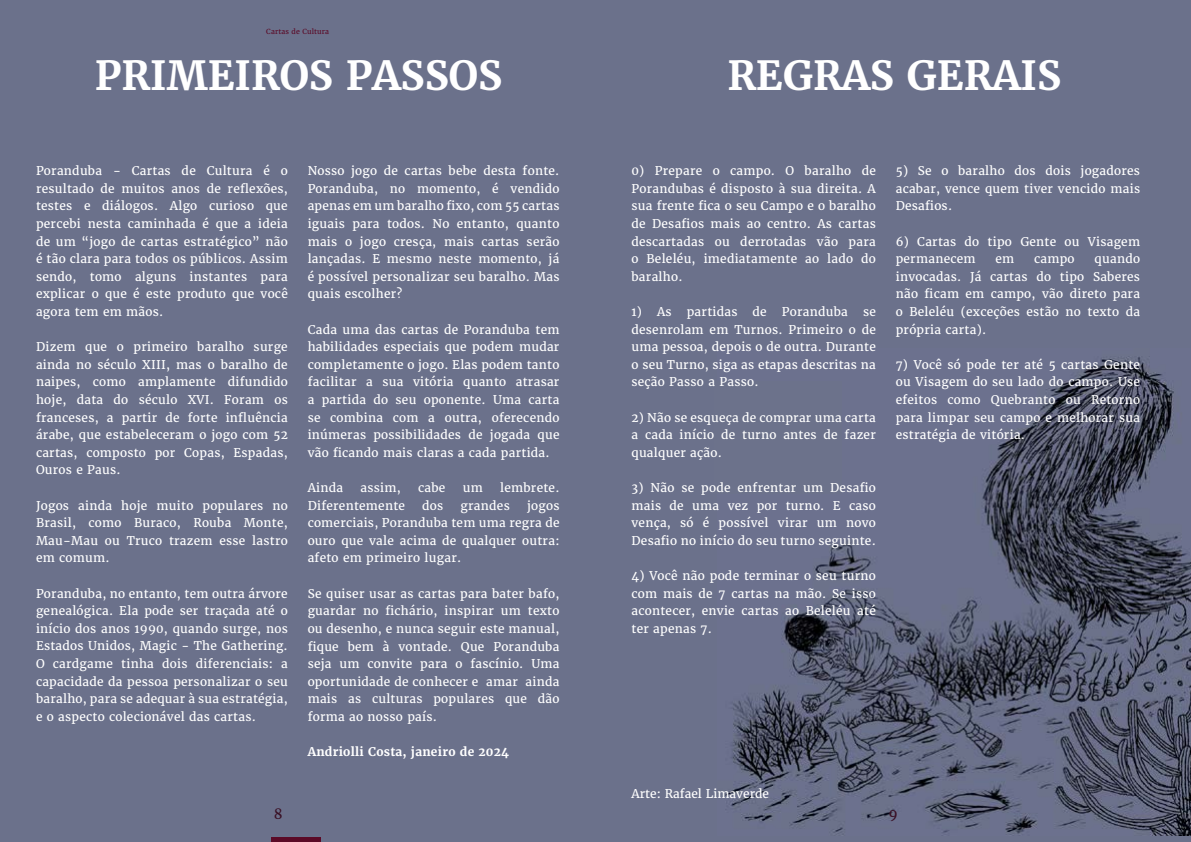
<style>
.page{position:relative;width:1191px;height:842px;background:#6b718b}
.page>*{position:absolute;margin:0;border:0;box-sizing:border-box;transform-origin:0 0}
.t1{font:700 40px "Merriweather";color:#fff}
.t2{font:14px "Merriweather";color:#3a1126}
.t3{font:12px/17.6px "Merriweather";letter-spacing:.02em;color:#fff;text-align:justify}
.t4{font:700 12px "Merriweather";letter-spacing:.02em;color:#fff}
.t5{font:12px "Merriweather";color:#fff}
.t6{font:7px "Merriweather";letter-spacing:.02em;color:#5b0a27}
</style>
<div class="page">
<img style="left:725px;top:356px;width:466px;height:479px">
<hr style="left:272px;top:838px;width:49px;height:4px;background:#5b0a27">
<div style="left:714px;top:381px;width:127px;height:112px;background:#6c728b"></div>
<p class="t6" style="left:266px;top:27px;width:64px">Cartas de Cultura</p>
<h1 class="t1" style="left:95px;top:50px;width:409px">PRIMEIROS PASSOS</h1>
<h1 class="t1" style="left:727px;top:50px;width:335px">REGRAS GERAIS</h1>
<p class="t3" style="left:36px;top:162px;width:253px">Poranduba - Cartas de Cultura é o resultado de muitos anos de reflexões, testes e diálogos. Algo curioso que percebi nesta caminhada é que a ideia de um “jogo de cartas estratégico” não é tão clara para todos os públicos. Assim sendo, tomo alguns instantes para explicar o que é este produto que você agora tem em mãos.</p>
<p class="t3" style="left:36px;top:338px;width:253px">Dizem que o primeiro baralho surge ainda no século XIII, mas o baralho de naipes, como amplamente difundido hoje, data do século XVI. Foram os franceses, a partir de forte influência árabe, que estabeleceram o jogo com 52 cartas, composto por Copas, Espadas, Ouros e Paus.</p>
<p class="t3" style="left:36px;top:496px;width:253px">Jogos ainda hoje muito populares no Brasil, como Buraco, Rouba Monte, Mau-Mau ou Truco trazem esse lastro em comum.</p>
<p class="t3" style="left:36px;top:584px;width:253px">Poranduba, no entanto, tem outra árvore genealógica. Ela pode ser traçada até o início dos anos 1990, quando surge, nos Estados Unidos, Magic - The Gathering.<br>O cardgame tinha dois diferenciais: a capacidade da pessoa personalizar o seu baralho, para se adequar à sua estratégia, e o aspecto colecionável das cartas.</p>
<p class="t2" style="left:274px;top:805px;width:10px">8</p>
<p class="t3" style="left:308px;top:162px;width:253px">Nosso jogo de cartas bebe desta fonte.<br>Poranduba, no momento, é vendido apenas em um baralho fixo, com 55 cartas iguais para todos. No entanto, quanto mais o jogo cresça, mais cartas serão lançadas. E mesmo neste momento, já é possível personalizar seu baralho. Mas quais escolher?</p>
<p class="t3" style="left:308px;top:321px;width:253px">Cada uma das cartas de Poranduba tem habilidades especiais que podem mudar completamente o jogo. Elas podem tanto facilitar a sua vitória quanto atrasar a partida do seu oponente. Uma carta se combina com a outra, oferecendo inúmeras possibilidades de jogada que vão ficando mais claras a cada partida.</p>
<p class="t3" style="left:308px;top:479px;width:37px">Ainda</p>
<p class="t3" style="left:360px;top:479px;width:42px">assim,</p>
<p class="t3" style="left:418px;top:479px;width:29px">cabe</p>
<p class="t3" style="left:463px;top:479px;width:22px">um</p>
<p class="t3" style="left:500px;top:479px;width:61px">lembrete.</p>
<p class="t3" style="left:308px;top:497px;width:99px">Diferentemente</p>
<p class="t3" style="left:422px;top:497px;width:23px">dos</p>
<p class="t3" style="left:460px;top:497px;width:51px">grandes</p>
<p class="t3" style="left:308px;top:497px;width:253px;text-indent:219px">jogos comerciais, Poranduba tem uma regra de ouro que vale acima de qualquer outra: afeto em primeiro lugar.</p>
<p class="t3" style="left:308px;top:585px;width:253px">Se quiser usar as cartas para bater bafo, guardar no fichário, inspirar um texto ou desenho, e nunca seguir este manual, fique bem à vontade. Que Poranduba seja um convite para o fascínio. Uma oportunidade de conhecer e amar ainda mais as culturas populares que dão forma ao nosso país.</p>
<p class="t4" style="left:308px;top:744px;width:203px">Andriolli Costa, janeiro de 2024</p>
<p class="t3" style="left:631px;top:162px;width:246px">0) Prepare o campo. O baralho de Porandubas é disposto à sua direita. A sua frente fica o seu Campo e o baralho de Desafios mais ao centro. As cartas descartadas ou derrotadas vão para o Beleléu, imediatamente ao lado do baralho.</p>
<p class="t3" style="left:631px;top:303px;width:42px">1) As</p>
<p class="t3" style="left:687px;top:303px;width:52px">partidas</p>
<p class="t3" style="left:752px;top:303px;width:16px">de</p>
<p class="t3" style="left:782px;top:303px;width:68px">Poranduba</p>
<p class="t3" style="left:631px;top:303px;width:246px;text-indent:231px">se desenrolam em Turnos. Primeiro o de uma pessoa, depois o de outra. Durante o seu Turno, siga as etapas descritas na seção Passo a Passo.</p>
<p class="t3" style="left:631px;top:408px;width:246px">2) Não se esqueça de comprar uma carta a cada início de turno antes de fazer qualquer ação.</p>
<p class="t3" style="left:631px;top:479px;width:246px">3) Não se pode enfrentar um Desafio mais de uma vez por turno. E caso vença, só é possível virar um novo Desafio no início do seu turno seguinte.</p>
<p class="t3" style="left:631px;top:567px;width:246px">4) Você não pode terminar o seu turno com mais de 7 cartas na mão. Se isso acontecer, envie cartas ao Beleléu até ter apenas 7.</p>
<p class="t3" style="left:895px;top:162px;width:246px">5) Se o baralho dos dois jogadores acabar, vence quem tiver vencido mais Desafios.</p>
<p class="t3" style="left:895px;top:232px;width:246px">6) Cartas do tipo Gente ou Visagem permanecem</p>
<p class="t3" style="left:895px;top:250px;width:246px;text-indent:199px">quando invocadas. Já cartas do tipo Saberes não ficam em campo, vão direto para o Beleléu (exceções estão no texto da própria carta).</p>
<p class="t3" style="left:895px;top:356px;width:246px">7) Você só pode ter até 5 cartas Gente ou Visagem do seu lado do campo. Use efeitos como Quebranto ou Retorno para limpar seu campo e melhorar sua estratégia de vitória.</p>
<p class="t3" style="left:995px;top:250px;width:20px">em</p>
<p class="t3" style="left:1034px;top:250px;width:42px">campo</p>
<p class="t5" style="left:631px;top:786px;width:139px">Arte: Rafael Limaverde</p>
<p class="t2" style="left:888px;top:805px;width:11px">9</p>
</div>
